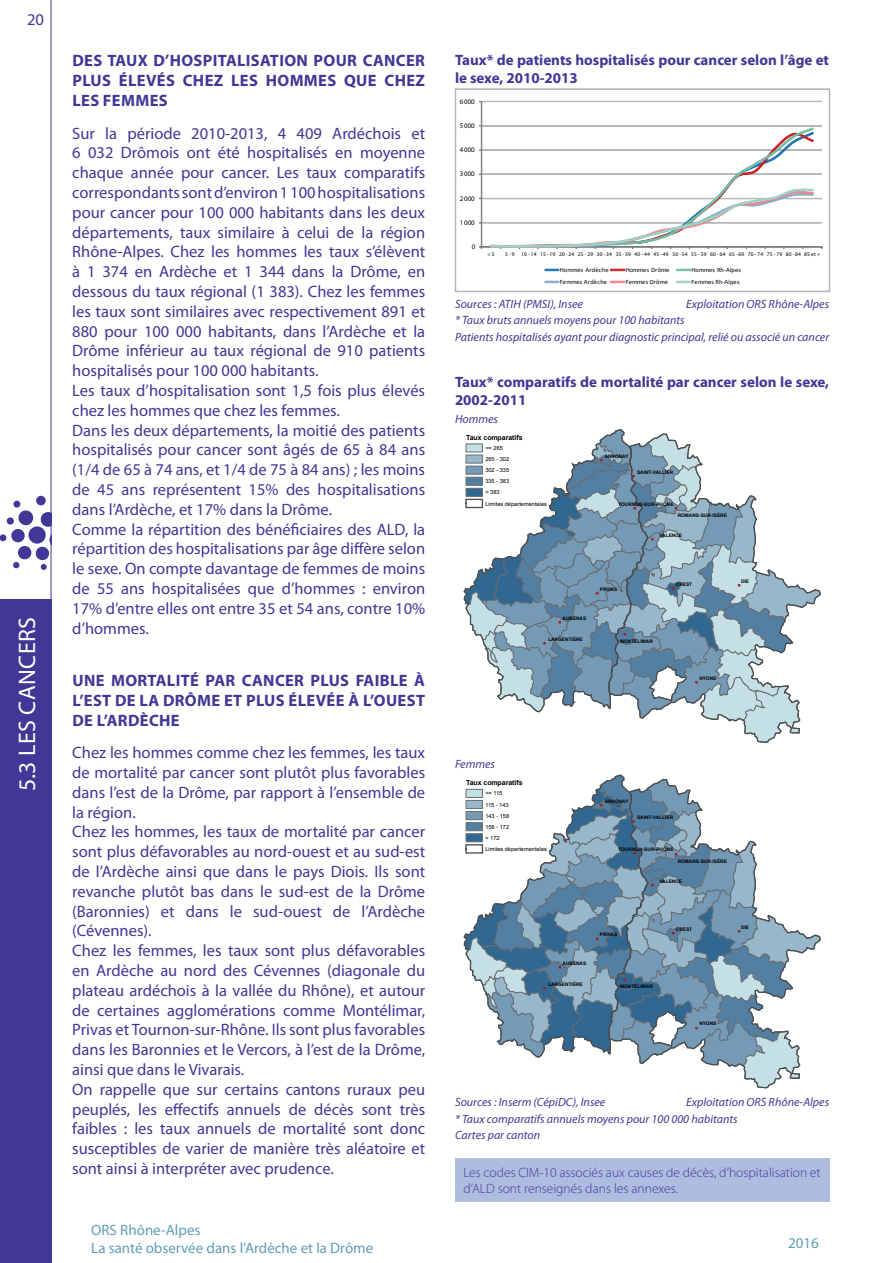
<style>
.page{position:relative;width:893px;height:1263px;background:#fff}
.page>*{position:absolute;margin:0;border:0;box-sizing:border-box;transform-origin:0 0}
.t1{font:24px "Myriad Pro";letter-spacing:.02em;color:#fff}
.t2{font:16.5px/19.8px "Myriad Pro";color:#413796}
.t3{font:700 16.5px "Myriad Pro";letter-spacing:.02em;color:#413796}
.t4{font:700 15px/18px "Myriad Pro";color:#413796}
.t5{font:15px/18px "Myriad Pro";color:#609db7}
.t6{font:300 13.5px/16.2px "Myriad Pro";color:#413796}
.t7{font:italic 12px/16.2px "Myriad Pro";color:#413796}
.t8{font:7.05px "Myriad Pro";letter-spacing:-.015em;color:#000}
.t9{font:700 6.9px "Arial";letter-spacing:-.01em;color:#000}
.t10{font:6.45px "Calibri";letter-spacing:.01em;color:#000}
.t11{font:6.45px "Calibri";letter-spacing:.035em;color:#000}
.t12{font:5.7px/11.1px "Arial";letter-spacing:.005em;color:#000}
.t13{font:5.55px "Myriad Pro";letter-spacing:.03em;color:#000}
.t14{font:700 4.8px "Arial";color:#000}
.t15{font:4.8px "Wingdings";color:#a61d20}
</style>
<div class="page">
<div style="left:0;top:600px;width:51px;height:663px;background:#413796"></div>
<hr style="left:51px;top:0;width:1px;height:1263px;background:#413796">
<svg style="left:11px;top:529px;width:14px;height:13px"></svg>
<div style="left:0;top:534px;width:6px;height:7px;background:#413796;border-radius:50%"></div>
<div style="left:7px;top:517px;width:7px;height:8px;background:#413796;border-radius:50%"></div>
<div style="left:36px;top:496px;width:10px;height:9px;background:#413796;border-radius:50%"></div>
<svg style="left:13px;top:500px;width:38px;height:70px"></svg>
<svg style="left:455px;top:89px;width:375px;height:203px"></svg>
<svg style="left:464px;top:429px;width:356px;height:314px"></svg>
<svg style="left:464px;top:775px;width:356px;height:313px"></svg>
<div style="left:455px;top:1158px;width:374px;height:44px;background:#aebcdf"></div>
<p class="t2" style="left:27px;top:9px;width:18px">20</p>
<h1 class="t1" style="left:12px;top:791px;width:176px;rotate:-90deg">5.3 Les cancers</h1>
<p class="t3" style="left:72px;top:50px;width:11px">DES</p>
<p class="t3" style="left:107px;top:50px;width:11px">TAUX</p>
<p class="t3" style="left:154px;top:50px;width:69px">D’HOSPITALISATION</p>
<p class="t3" style="left:314px;top:50px;width:22px">POUR</p>
<p class="t3" style="left:363px;top:50px;width:12px">CANCER</p>
<p class="t3" style="left:72px;top:70px;width:20px">PLUS</p>
<p class="t3" style="left:119px;top:70px;width:122px">ÉLEVÉS CHEZ LES</p>
<p class="t3" style="left:266px;top:70px;width:25px">HOMMES</p>
<p class="t3" style="left:344px;top:70px;width:12px">QUE</p>
<p class="t3" style="left:385px;top:70px;width:42px">CHEZ</p>
<p class="t3" style="left:72px;top:90px;width:10px">LES</p>
<p class="t3" style="left:103px;top:90px;width:12px">FEMMES</p>
<p class="t2" style="left:72px;top:123px;width:354px">Sur la période 2010-2013, 4 409 Ardéchois et 6 032 Drômois ont été hospitalisés en moyenne chaque année pour cancer. Les taux comparatifs correspondants sont d’environ 1 100 hospitalisations pour cancer pour 100 000 habitants dans les deux départements, taux similaire à celui de la région Rhône-Alpes. Chez les hommes les taux s’élèvent à 1 374 en Ardèche et 1 344 dans la Drôme, en dessous du taux régional (1 383). Chez les femmes les taux sont similaires avec respectivement 891 et 880 pour 100 000 habitants, dans l’Ardèche et la Drôme inférieur au taux régional de 910 patients hospitalisés pour 100 000 habitants.<br>Les taux d’hospitalisation sont 1,5 fois plus élevés chez les hommes que chez les femmes.<br>Dans les deux départements, la moitié des patients hospitalisés pour cancer sont âgés de 65 à 84 ans (1/4 de 65 à 74 ans, et 1/4 de 75 à 84 ans) ; les moins de 45 ans représentent 15% des hospitalisations dans l’Ardèche, et 17% dans la Drôme.<br>Comme la répartition des bénéficiaires des ALD, la répartition des hospitalisations par âge diffère selon le sexe. On compte davantage de femmes de moins de 55 ans hospitalisées que d’hommes : environ 17% d’entre elles ont entre 35 et 54 ans, contre 10% d’hommes.</p>
<p class="t3" style="left:72px;top:670px;width:50px">UNE MORTALIT</p>
<p class="t3" style="left:190px;top:670px;width:63px">É PAR CANCER</p>
<p class="t3" style="left:311px;top:670px;width:20px">PLUS</p>
<p class="t3" style="left:356px;top:670px;width:71px">FAIBLE À</p>
<p class="t3" style="left:72px;top:689px;width:22px">L’EST</p>
<p class="t3" style="left:115px;top:689px;width:151px">DELA DRÔME ET PLUS</p>
<p class="t3" style="left:289px;top:689px;width:97px">ÉLEVÉE À L’OUEST</p>
<p class="t3" style="left:72px;top:709px;width:107px">DE L’ARDÈCHE</p>
<p class="t2" style="left:72px;top:742px;width:354px">Chez les hommes comme chez les femmes, les taux de mortalité par cancer sont plutôt plus favorables dans l’est de la Drôme, par rapport à l’ensemble de la région.<br>Chez les hommes, les taux de mortalité par cancer sont plus défavorables au nord-ouest et au sud-est de l’Ardèche ainsi que dans le pays Diois. Ils sont revanche plutôt bas dans le sud-est de la Drôme (Baronnies) et dans le sud-ouest de l’Ardèche (Cévennes).<br>Chez les femmes, les taux sont plus défavorables en Ardèche au nord des Cévennes (diagonale du plateau ardéchois à la vallée du Rhône), et autour de certaines agglomérations comme Montélimar, Privas et Tournon-sur-Rhône. Ils sont plus favorables dans les Baronnies et le Vercors, à l’est de la Drôme, ainsi que dans le Vivarais.<br>On rappelle que sur certains cantons ruraux peu peuplés, les effectifs annuels de décès sont très faibles : les taux annuels de mortalité sont donc susceptibles de varier de manière très aléatoire et sont ainsi à interpréter avec prudence.</p>
<p class="t5" style="left:91px;top:1220px;width:284px;text-indent:29px">Rhône-Alpes<br>La santé observée dans l’Ardèche et la Drôme</p>
<p class="t5" style="left:91px;top:1220px;width:10px">ORS</p>
<p class="t4" style="left:455px;top:51px;width:376px">TAUX* DE PATIENTS HOSPITALISÉS POUR CANCER SELON L’ÂGE ET<br>LE SEXE, 2010-2013</p>
<p class="t8" style="left:460px;top:97px;width:17px">6 000</p>
<p class="t8" style="left:460px;top:121px;width:17px">5 000</p>
<p class="t8" style="left:460px;top:146px;width:17px">4 000</p>
<p class="t8" style="left:460px;top:170px;width:17px">3 000</p>
<p class="t8" style="left:460px;top:194px;width:17px">2 000</p>
<p class="t8" style="left:460px;top:218px;width:17px">1 000</p>
<p class="t8" style="left:472px;top:242px;width:5px">0</p>
<p class="t13" style="left:487px;top:250px;width:9px">&lt; 5</p>
<p class="t13" style="left:505px;top:250px;width:317px">5 -9 10 -14 15 -19 20 -24 25 -29 30 -34 35 -39 40 -44 45 -49 50 -54 55 -59 60 -64 65 -69 70 -74 75 -79 80 -84 85 et +</p>
<p class="t10" style="left:560px;top:266px;width:50px">Hommes Ardèche</p>
<p class="t10" style="left:626px;top:266px;width:45px">Hommes Drôme</p>
<p class="t10" style="left:691px;top:266px;width:51px">Hommes Rh-Alpes</p>
<p class="t11" style="left:560px;top:278px;width:49px">Femmes Ardèche</p>
<p class="t10" style="left:626px;top:278px;width:44px">Femmes Drôme</p>
<p class="t10" style="left:691px;top:278px;width:50px">Femmes Rh-Alpes</p>
<p class="t7" style="left:455px;top:296px;width:130px">Sources : ATIH (PMSI), Insee</p>
<p class="t7" style="left:686px;top:296px;width:144px">Exploitation ORS Rhône-Alpes</p>
<p class="t7" style="left:455px;top:312px;width:376px">* Taux bruts annuels moyens pour 100 habitants<br>Patients hospitalisés ayant pour diagnostic principal, relié ou associé un cancer</p>
<p class="t4" style="left:455px;top:372px;width:376px">TAUX* COMPARATIFS DE MORTALITÉ PAR CANCER SELON LE SEXE,<br>2002-2011</p>
<p class="t7" style="left:455px;top:411px;width:45px">Hommes</p>
<p class="t15" style="left:600px;top:457px;width:5px">●</p>
<p class="t15" style="left:632px;top:474px;width:5px">●</p>
<p class="t15" style="left:633px;top:505px;width:5px">●</p>
<p class="t15" style="left:674px;top:506px;width:5px">●</p>
<p class="t15" style="left:651px;top:537px;width:5px">●</p>
<p class="t9" style="left:466px;top:433px;width:58px">Taux comparatifs</p>
<p class="t12" style="left:485px;top:442px;width:63px">&lt;= 265<br>265 - 302<br>302 - 335<br>335 - 383<br>&gt; 383<br>Limites départementales</p>
<p class="t14" style="left:605px;top:453px;width:25px">ANNONAY</p>
<p class="t14" style="left:637px;top:469px;width:38px">SAINT-VALLIER</p>
<p class="t14" style="left:618px;top:501px;width:57px">TOURNON-SUR-RHÔNE</p>
<p class="t14" style="left:678px;top:512px;width:51px">ROMANS-SUR-ISÈRE</p>
<p class="t14" style="left:659px;top:532px;width:24px">VALENCE</p>
<p class="t14" style="left:563px;top:615px;width:25px">AUBENAS</p>
<p class="t15" style="left:558px;top:620px;width:5px">●</p>
<p class="t14" style="left:548px;top:636px;width:36px">LARGENTIÈRE</p>
<p class="t15" style="left:543px;top:641px;width:5px">●</p>
<p class="t14" style="left:600px;top:586px;width:19px">PRIVAS</p>
<p class="t15" style="left:595px;top:591px;width:5px">●</p>
<p class="t15" style="left:623px;top:632px;width:5px">●</p>
<p class="t14" style="left:620px;top:638px;width:34px">MONTÉLIMAR</p>
<p class="t14" style="left:676px;top:581px;width:18px">CREST</p>
<p class="t15" style="left:671px;top:585px;width:5px">●</p>
<p class="t14" style="left:699px;top:675px;width:19px">NYONS</p>
<p class="t15" style="left:695px;top:680px;width:5px">●</p>
<p class="t14" style="left:741px;top:578px;width:10px">DIE</p>
<p class="t15" style="left:737px;top:583px;width:5px">●</p>
<p class="t7" style="left:455px;top:755px;width:41px">Femmes</p>
<p class="t9" style="left:466px;top:778px;width:58px">Taux comparatifs</p>
<p class="t12" style="left:485px;top:788px;width:63px">&lt;= 115<br>115 - 143<br>143 - 158<br>158 - 172<br>&gt; 172<br>Limites départementales</p>
<p class="t14" style="left:605px;top:798px;width:25px">ANNONAY</p>
<p class="t15" style="left:600px;top:803px;width:5px">●</p>
<p class="t14" style="left:637px;top:814px;width:38px">SAINT-VALLIER</p>
<p class="t15" style="left:632px;top:819px;width:5px">●</p>
<p class="t15" style="left:633px;top:851px;width:5px">●</p>
<p class="t15" style="left:674px;top:851px;width:5px">●</p>
<p class="t15" style="left:651px;top:882px;width:5px">●</p>
<p class="t14" style="left:618px;top:846px;width:57px">TOURNON-SUR-RHÔNE</p>
<p class="t14" style="left:678px;top:858px;width:51px">ROMANS-SUR-ISÈRE</p>
<p class="t14" style="left:659px;top:878px;width:24px">VALENCE</p>
<p class="t14" style="left:563px;top:960px;width:25px">AUBENAS</p>
<p class="t15" style="left:558px;top:965px;width:5px">●</p>
<p class="t14" style="left:548px;top:981px;width:36px">LARGENTIÈRE</p>
<p class="t15" style="left:543px;top:986px;width:5px">●</p>
<p class="t14" style="left:600px;top:931px;width:19px">PRIVAS</p>
<p class="t15" style="left:595px;top:936px;width:5px">●</p>
<p class="t15" style="left:623px;top:977px;width:5px">●</p>
<p class="t14" style="left:620px;top:983px;width:34px">MONTÉLIMAR</p>
<p class="t14" style="left:676px;top:926px;width:18px">CREST</p>
<p class="t15" style="left:671px;top:931px;width:5px">●</p>
<p class="t14" style="left:699px;top:1020px;width:19px">NYONS</p>
<p class="t15" style="left:695px;top:1025px;width:5px">●</p>
<p class="t14" style="left:741px;top:924px;width:10px">DIE</p>
<p class="t15" style="left:737px;top:928px;width:5px">●</p>
<p class="t7" style="left:455px;top:1094px;width:376px;text-indent:231px">Exploitation ORS Rhône-Alpes * Taux comparatifs annuels moyens pour 100 000 habitants<br>Cartes par canton</p>
<p class="t6" style="left:463px;top:1164px;width:359px">Les codes CIM-10 associés aux causes de décès, d’hospitalisation et d’ALD sont renseignés dans les annexes.</p>
<p class="t7" style="left:455px;top:1094px;width:152px">Sources : Inserm (CépiDC), Insee</p>
<p class="t5" style="left:788px;top:1234px;width:32px">2016</p>
</div>
